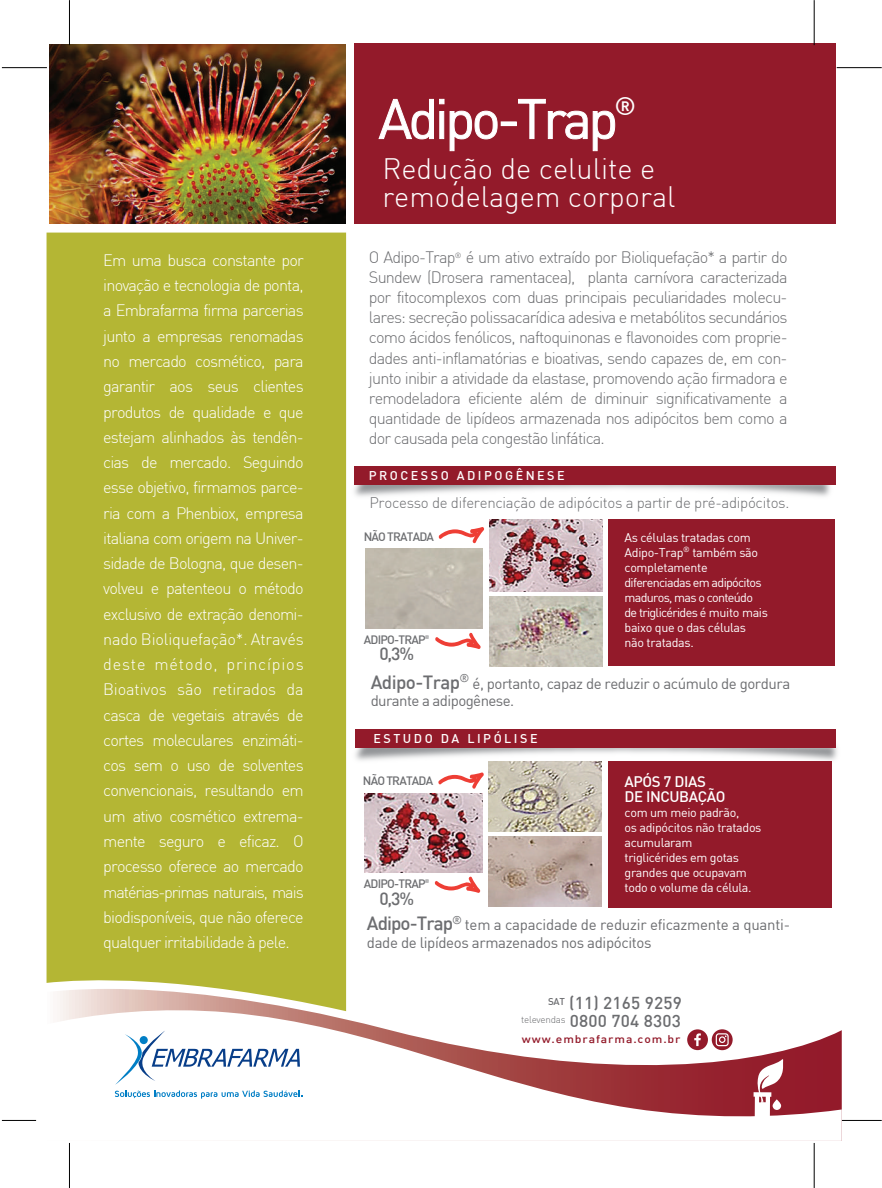
<style>
.page{position:relative;width:882px;height:1188px;background:#fff}
.page>*{position:absolute;margin:0;border:0;box-sizing:border-box;transform-origin:0 0}
.t1{font:55px "DIN";letter-spacing:-.065em;color:#fff}
.t2{font:300 29px/27.5px "DIN";color:#fff}
.t3{font:500 17.5px "DIN";color:#6c6d70}
.t4{font:500 17px "DIN";letter-spacing:.01em;color:#6c6d70}
.t5{font:300 16.25px/25.2px "DIN";letter-spacing:-.05em;color:#fff;text-align:justify}
.t6{font:300 16.25px/20px "DIN";letter-spacing:-.05em;color:#6c6d70;text-align:justify}
.t7{font:15px/17.5px "DIN";letter-spacing:-.025em;color:#6c6d70}
.t8{font:300 15px "DIN";letter-spacing:-.02em;color:#6c6d70}
.t9{font:500 15px/15px "DIN";letter-spacing:-.025em;color:#fff}
.t10{font:12.5px/15px "DIN";letter-spacing:-.025em;color:#fff}
.t11{font:500 12.5px "DIN";letter-spacing:.2em;color:#fff}
.t12{font:500 11.88px "DIN";letter-spacing:-.065em;color:#6c6d70}
.t13{font:500 10.88px "DIN";letter-spacing:.075em;color:#931a2a;scale:1.11 1}
.s1{font-weight:500;font-size:18.75px}
</style>
<div class="page">
<div style="left:354px;top:44px;width:481px;height:180px;background:#931a2a"></div>
<svg style="left:378px;top:99px;width:119px;height:52px"></svg>
<div style="left:500px;top:122px;width:16px;height:4px;border:1px solid #fff"></div>
<svg style="left:518px;top:99px;width:97px;height:52px"></svg>
<img style="left:50px;top:45px;width:295px;height:179px">
<hr style="left:69px;top:0;width:1px;height:45px;background:#000">
<hr style="left:2px;top:67px;width:45px;height:1px;background:#000">
<hr style="left:2px;top:1120px;width:45px;height:1px;background:#000">
<hr style="left:69px;top:1142px;width:1px;height:45px;background:#000">
<hr style="left:813px;top:0;width:1px;height:45px;background:#000">
<hr style="left:836px;top:67px;width:45px;height:1px;background:#000">
<hr style="left:836px;top:1120px;width:45px;height:1px;background:#000">
<hr style="left:813px;top:1142px;width:1px;height:45px;background:#000">
<img style="left:346px;top:435px;width:490px;height:103px">
<div style="left:354px;top:466px;width:481px;height:18px;background:#931a2a"></div>
<img style="left:489px;top:596px;width:113px;height:70px">
<img style="left:365px;top:548px;width:117px;height:80px">
<img style="left:489px;top:520px;width:113px;height:71px">
<div style="left:608px;top:519px;width:227px;height:147px;background:#931a2a"></div>
<img style="left:346px;top:698px;width:492px;height:104px">
<div style="left:355px;top:729px;width:480px;height:19px;background:#931a2a"></div>
<img style="left:364px;top:793px;width:118px;height:79px">
<svg style="left:437px;top:772px;width:47px;height:18px"></svg>
<svg style="left:434px;top:876px;width:47px;height:17px"></svg>
<img style="left:488px;top:837px;width:113px;height:69px">
<img style="left:488px;top:761px;width:113px;height:70px">
<div style="left:608px;top:761px;width:223px;height:146px;background:#931a2a"></div>
<svg style="left:36px;top:1007px;width:805px;height:114px"></svg>
<div style="left:687px;top:1029px;width:20px;height:21px;background:#931a2a;border-radius:50%"></div>
<svg style="left:694px;top:1033px;width:6px;height:13px"></svg>
<svg style="left:711px;top:1029px;width:21px;height:21px"></svg>
<svg style="left:715px;top:1033px;width:13px;height:13px"></svg>
<div style="left:46px;top:232px;width:300px;height:779px;background:#b4b634"></div>
<svg style="left:115px;top:1090px;width:187px;height:8px"></svg>
<svg style="left:115px;top:1030px;width:185px;height:54px"></svg>
<svg style="left:753px;top:1059px;width:30px;height:62px"></svg>
<svg style="left:772px;top:1099px;width:9px;height:11px"></svg>
<svg style="left:437px;top:526px;width:47px;height:18px"></svg>
<svg style="left:435px;top:632px;width:46px;height:17px"></svg>
<h1 class="t1" style="left:378px;top:84px;width:259px">Adipo-Trap<sup>®</sup></h1>
<h2 class="t2" style="left:382px;top:154px;width:294px">Redução de celulite e remodelagem corporal</h2>
<p class="t5" style="left:103px;top:247px;width:202px">Em uma busca constante por inovação e tecnologia de ponta, a Embrafarma firma parcerias junto a empresas renomadas no mercado cosmético, para garantir aos seus clientes produtos de qualidade e que estejam alinhados às tendên&shy;cias de mercado. Seguindo esse objetivo, firmamos parce&shy;ria com a Phenbiox, empresa italiana com origem na Univer&shy;sidade de Bologna, que desen&shy;volveu e patenteou o método exclusivo de extração denomi&shy;nado Bioliquefação*. Através deste método, princípios Bioativos são retirados da casca de vegetais através de cortes moleculares enzimáti&shy;cos sem o uso de solventes convencionais, resultando em um ativo cosmético extrema&shy;mente seguro e eficaz. O processo oferece ao mercado matérias-primas naturais, mais biodisponíveis, que não oferece qualquer irritabilidade à pele.</p>
<p class="t6" style="left:369px;top:247px;width:420px">O Adipo-Trap<sup>®</sup> é um ativo extraído por Bioliquefação* a partir do Sundew (Drosera ramentacea), planta carnívora caracterizada por fitocomplexos com duas principais peculiaridades molecu&shy;lares: secreção polissacarídica adesiva e metabólitos secundários como ácidos fenólicos, naftoquinonas e flavonoides com proprie&shy;dades anti-inflamatórias e bioativas, sendo capazes de, em con&shy;junto inibir a atividade da elastase, promovendo ação firmadora e remodeladora eficiente além de diminuir significativamente a quantidade de lipídeos armazenada nos adipócitos bem como a dor causada pela congestão linfática.</p>
<p class="t11" style="left:369px;top:467px;width:197px">PROCESSO ADIPOGÊNESE</p>
<p class="t8" style="left:369px;top:493px;width:421px">Processo de diferenciação de adipócitos a partir de pré-adipócitos.</p>
<p class="t12" style="left:363px;top:529px;width:72px">NÃO TRATADA</p>
<p class="t10" style="left:624px;top:530px;width:145px">As células tratadas com<br>Adipo-Trap<sup>®</sup> também são completamente diferenciadas em adipócitos maduros, mas o conteúdo de triglicérides é muito mais baixo que o das células não tratadas.</p>
<p class="t12" style="left:364px;top:632px;width:67px">ADIPO-TRAP<sup>®</sup></p>
<p class="t3" style="left:379px;top:642px;width:36px">0,3%</p>
<p class="t7" style="left:370px;top:674px;width:421px"><span class="s1">Adipo-Trap</span><sup>®</sup> é, portanto, capaz de reduzir o acúmulo de gordura durante a adipogênese.</p>
<p class="t11" style="left:373px;top:730px;width:165px">ESTUDO DA LIPÓLISE</p>
<p class="t9" style="left:624px;top:773px;width:102px">APÓS 7 DIAS<br>DE INCUBAÇÃO</p>
<p class="t10" style="left:624px;top:804px;width:138px">com um meio padrão,<br>os adipócitos não tratados acumularam<br>triglicérides em gotas grandes que ocupavam todo o volume da célula.</p>
<p class="t12" style="left:363px;top:773px;width:72px">NÃO TRATADA</p>
<p class="t12" style="left:364px;top:876px;width:67px">ADIPO-TRAP<sup>®</sup></p>
<p class="t3" style="left:379px;top:887px;width:36px">0,3%</p>
<p class="t7" style="left:367px;top:915px;width:424px;line-height:18px"><span class="s1">Adipo-Trap</span><sup>®</sup> tem a capacidade de reduzir eficazmente a quanti&shy;dade de lipídeos armazenados nos adipócitos</p>
<p class="t4" style="left:548px;top:991px;width:135px"><sup>SAT</sup> (11) 2165 9259</p>
<p class="t4" style="left:521px;top:1009px;width:161px"><sup>televendas</sup> 0800 704 8303</p>
<p class="t13" style="left:521px;top:1032px;width:144px">www.embrafarma.com.br</p>
</div>
